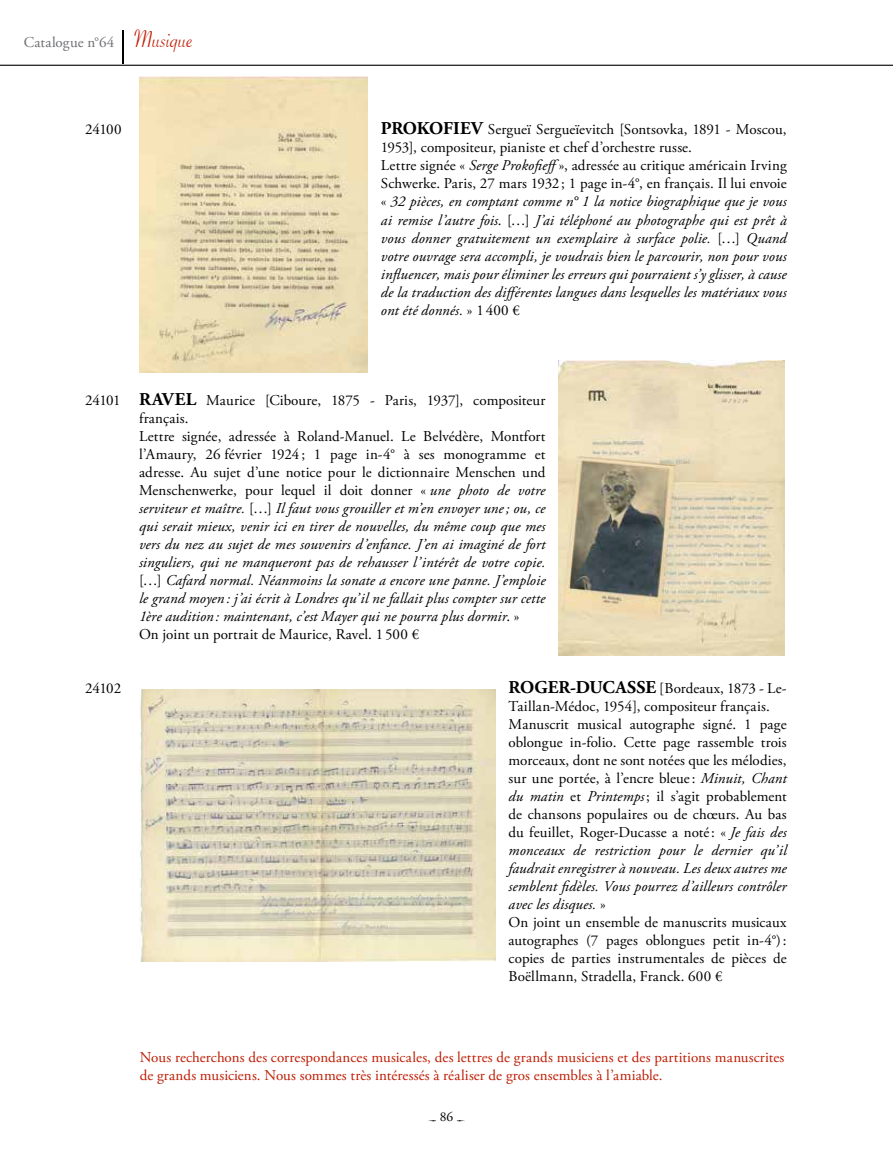
<style>
.page{position:relative;width:893px;height:1149px;background:#fff}
.page>*{position:absolute;margin:0;border:0;box-sizing:border-box;transform-origin:0 0}
.t1{font:italic 15px/18px "Adobe Garamond Pro";letter-spacing:.01em;color:#000}
.t2{font:15px/18px "Adobe Garamond Pro";letter-spacing:.005em;color:#000}
.t3{font:15px/18px "Adobe Garamond Pro";letter-spacing:.01em;color:#be1c03}
.t4{font:15px "Adobe Garamond Pro";letter-spacing:.015em;color:#6d6e71}
.t5{font:13.5px "Adobe Garamond Pro";color:#000}
.s1{font-family:"Savoye Let Plain";font-size:27px;color:#be1c03}
.s2{font-weight:700;font-style:normal;font-size:18px}
.s3{font-style:normal}
.s4{font-weight:700;font-size:18px}
.s5{font-style:italic}
</style>
<div class="page">
<hr style="left:0;top:65px;width:893px;height:1px;background:#000">
<hr style="left:123px;top:30px;width:1px;height:33px;background:#000">
<img style="left:140px;top:77px;width:227px;height:295px">
<img style="left:558px;top:360px;width:227px;height:295px">
<img style="left:140px;top:689px;width:356px;height:272px">
<p class="t4" style="left:24px;top:33px;width:171px">Catalogue n°64 <span class="s1">Musique</span></p>
<p class="t2" style="left:85px;top:121px;width:38px">24100</p>
<p class="t1" style="left:381px;top:121px;width:407px"><span class="s2">PROKOFIEV</span> <span class="s3">Sergueï Sergueïevitch [Sontsovka, 1891 - Moscou, 1953], compositeur, pianiste et chef d’orchestre russe.<br>Lettre signée «</span> Serge Prokofieff<span class="s3">», adressée au critique américain Irving Schwerke. Paris, 27 mars 1932 ; 1 page in-4°, en français. Il lui envoie «</span> 32 pièces, en comptant comme n° 1 la notice biographique que je vous ai remise l’autre fois<span class="s3">. […]</span> J’ai téléphoné au photographe qui est prêt à vous donner gratuitement un exemplaire à surface polie. <span class="s3">[…]</span> Quand votre ouvrage sera accompli, je voudrais bien le parcourir, non pour vous influencer, mais pour éliminer les erreurs qui pourraient s’y glisser, à cause de la traduction des différentes langues dans lesquelles les matériaux vous ont été donnés. <span class="s3">» 1400 €</span></p>
<p class="t1" style="left:139px;top:391px;width:408px;text-indent:-54px"><span class="s3">24101</span> <span class="s2">RAVEL</span> <span class="s3">Maurice [Ciboure, 1875 - Paris, 1937], compositeur français.<br>Lettre signée, adressée à Roland-Manuel. Le Belvédère, Montfort l’Amaury, 26 février 1924; 1 page in-4° à ses monogramme et adresse. Au sujet d’une notice pour le dictionnaire Menschen und Menschenwerke, pour lequel il doit donner «</span> une photo de votre serviteur et maître. <span class="s3">[…]</span> Il faut vous grouiller et m’en envoyer une; ou, ce qui serait mieux, venir ici en tirer de nouvelles, du même coup que mes vers du nez au sujet de mes souvenirs d’enfance. J’en ai imaginé de fort singuliers, qui ne manqueront pas de rehausser l’intérêt de votre copie. <span class="s3">[…]</span> Cafard normal. Néanmoins la sonate a encore une panne. J’emploie le grand moyen: j’ai écrit à Londres qu’il ne fallait plus compter sur cette 1ère audition: maintenant, c’est Mayer qui ne pourra plus dormir<span class="s3">. »<br>On joint un portrait de Maurice, Ravel. 1 500 €</span></p>
<p class="t2" style="left:85px;top:679px;width:38px">24102</p>
<p class="t2" style="left:509px;top:679px;width:280px"><span class="s4">ROGER-DUCASSE</span> [Bordeaux, 1873 - Le-Taillan-Médoc, 1954], compositeur français.<br>Manuscrit musical autographe signé. 1 page oblongue in-folio. Cette page rassemble trois morceaux, dont ne sont notées que les mélodies, sur une portée, à l’encre bleue: <span class="s5">Minuit, Chant du matin</span> et <span class="s5">Printemps</span>; il s’agit probablement de chansons populaires ou de chœurs. Au bas du feuillet, Roger-Ducasse a noté: « <span class="s5">Je fais des monceaux de restriction pour le dernier qu’il faudrait enregistrer à nouveau. Les deux autres me semblent fidèles. Vous pourrez d’ailleurs contrôler avec les disques.</span> »<br>On joint un ensemble de manuscrits musicaux autographes (7 pages oblongues petit in-4°): copies de parties instrumentales de pièces de Boëllmann, Stradella, Franck. 600 €</p>
<p class="t3" style="left:140px;top:1048px;width:646px">Nous recherchons des correspondances musicales, des lettres de grands musiciens et des partitions manuscrites de grands musiciens. Nous sommes très intéressés à réaliser de gros ensembles à l’amiable.</p>
<p class="t5" style="left:440px;top:1108px;width:15px">86</p>
</div>
